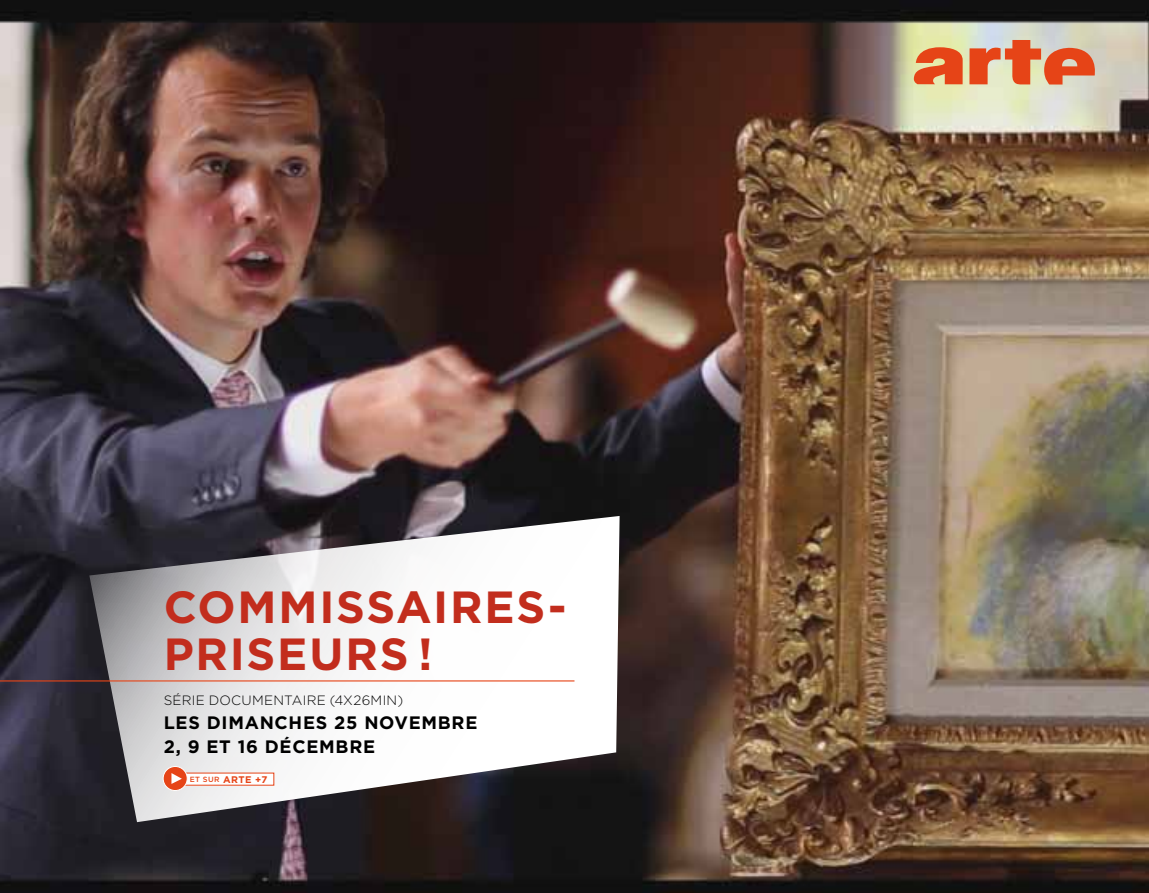
<style>
.page{position:relative;width:1149px;height:893px;background:#fff}
.page>*{position:absolute;margin:0;border:0;box-sizing:border-box;transform-origin:0 0}
.t1{font:700 45px/47.2px "Gotham";letter-spacing:.04em;color:#c22d1d}
.t2{font:700 18px/24px "Gotham";letter-spacing:.04em;color:#000}
.t3{font:300 13.5px "Gotham";letter-spacing:.02em;color:#000}
.t4{font:700 9.6px "Gotham";color:#e64417}
.s1{font-weight:500;font-size:7.5px}
</style>
<div class="page">
<img style="left:0;top:0;width:1148px;height:893px">
<svg style="left:89px;top:516px;width:530px;height:306px"></svg>
<hr style="left:0;top:680px;width:574px;height:1px;background:#e64417">
<svg style="left:913px;top:40px;width:186px;height:45px;background:#e18f68"></svg>
<div style="left:176px;top:773px;width:98px;height:12px;background:#fff"></div>
<div style="left:163px;top:766px;width:24px;height:24px;background:#e64417;border-radius:50%"></div>
<div style="left:163px;top:766px;width:25px;height:25px;border:1px solid #fff;border-radius:50%"></div>
<svg style="left:171px;top:773px;width:11px;height:11px"></svg>
<h1 class="t1" style="left:164px;top:583px;width:404px">COMMISSAIRES-<br>PRISEURS !</h1>
<p class="t3" style="left:164px;top:692px;width:241px">SÉRIE DOCUMENTAIRE (4X26MIN)</p>
<p class="t2" style="left:164px;top:711px;width:315px">LES DIMANCHES 25 NOVEMBRE<br>2, 9 ET 16 DÉCEMBRE</p>
<p class="t4" style="left:190px;top:773px;width:79px"><span class="s1">ET SUR</span> ARTE +7</p>
</div>
